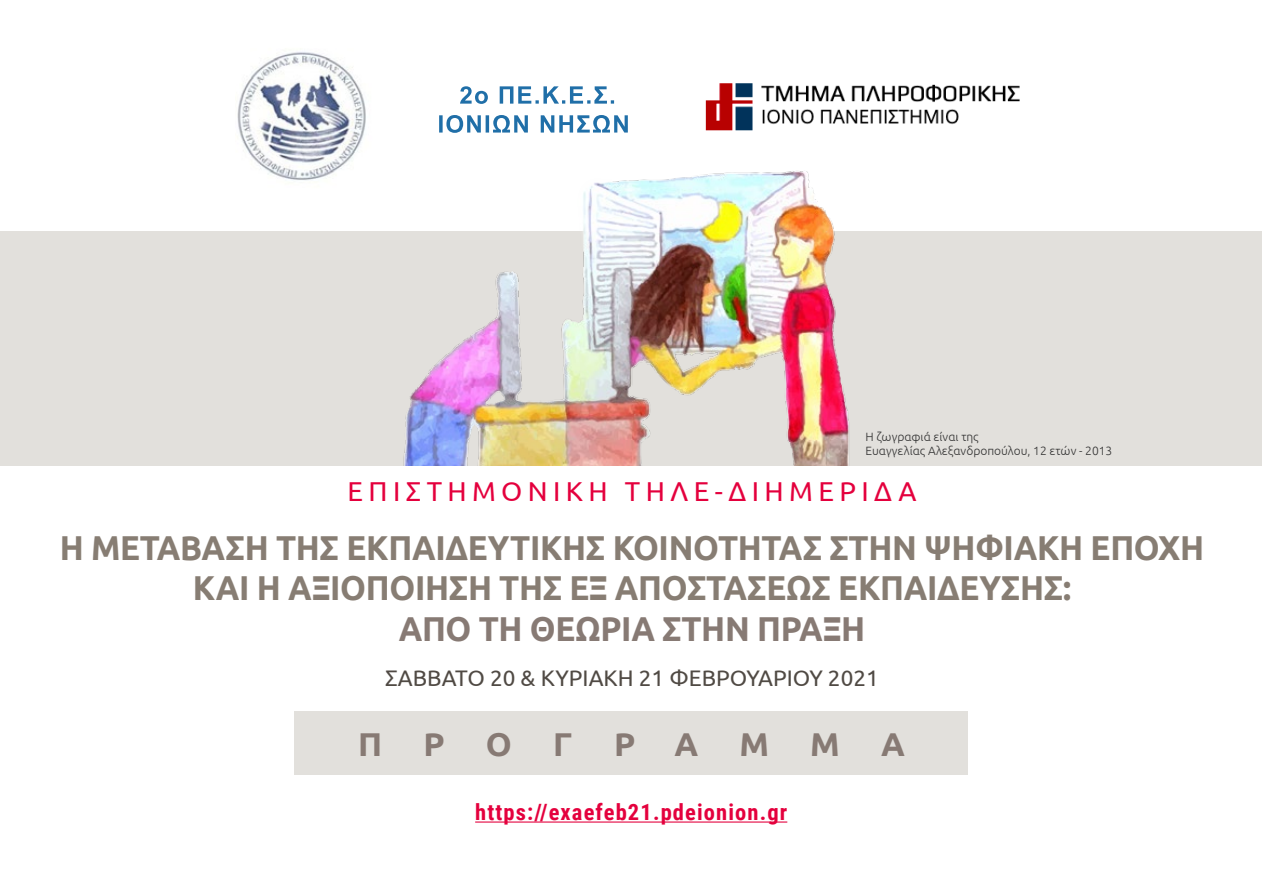
<style>
.page{position:relative;width:1263px;height:893px;background:#fff}
.page>*{position:absolute;margin:0;border:0;box-sizing:border-box;transform-origin:0 0}
.t1{font:700 34.5px/40.5px "Ubuntu";letter-spacing:-.01em;color:#877d73;text-align:center;scale:.95 1}
.t2{font:700 34.5px "Ubuntu";letter-spacing:-.01em;color:#877a74;scale:.95 1}
.t3{font:700 33px "Ubuntu";color:#877a74}
.t4{font:27.3px "Ubuntu";letter-spacing:.2em;color:#e4003d}
.t5{font:22.5px "Ubuntu";color:#504a44}
.t6{font:700 22.5px "Roboto Condensed";letter-spacing:.05em;color:#e4003d}
.t7{font:300 12px/14.4px "Ubuntu";color:#333}
</style>
<div class="page">
<div style="left:0;top:231px;width:1261px;height:234px;background:#e2e0dc"></div>
<img style="left:237px;top:52px;width:129px;height:129px">
<svg style="left:439px;top:115px;width:189px;height:18px"></svg>
<svg style="left:460px;top:86px;width:154px;height:18px"></svg>
<img style="left:705px;top:83px;width:315px;height:48px">
<img style="left:403px;top:171px;width:447px;height:294px">
<hr style="left:475px;top:821px;width:312px;height:2px;background:#e4003d">
<div style="left:294px;top:712px;width:673px;height:63px;background:#e2e0dc"></div>
<p class="t7" style="left:865px;top:429px;width:248px">H ζωγραφιά είναι της<br>Ευαγγελίας Αλεξανδροπούλου, 12 ετών - 2013</p>
<p class="t4" style="left:347px;top:475px;width:570px">ΕΠΙΣΤΗΜΟΝΙΚΗ ΤΗΛΕ-ΔΙΗΜΕΡΙΔΑ</p>
<p class="t1" style="left:60px;top:527px;width:1201px">Η ΜΕΤΆΒΑΣΗ ΤΗΣ ΕΚΠΑΙΔΕΥΤΙΚΉΣ ΚΟΙΝΌΤΗΤΑΣ ΣΤΗΝ ΨΗΦΙΑΚΉ ΕΠΟΧΉ<br>ΚΑΙ Η ΑΞΙΟΠΟΊ ΗΣΗ ΤΗΣ ΕΞ ΑΠΟΣΤΆΣΕΩΣ ΕΚΠΑΊΔΕΥΣΗΣ:</p>
<p class="t2" style="left:399px;top:607px;width:493px">ΑΠΌ ΤΗ ΘΕΩΡΊΑ ΣΤΗΝ ΠΡΆΞΗ</p>
<p class="t5" style="left:385px;top:664px;width:495px">ΣΑΒΒΑΤΟ 20 &amp; ΚΥΡΙΑΚΗ 21 ΦΕΒΡΟΥΑΡΙΟΥ 2021</p>
<p class="t3" style="left:358px;top:724px;width:26px">Π</p>
<p class="t3" style="left:423px;top:724px;width:90px">Ρ Ο</p>
<p class="t3" style="left:553px;top:724px;width:146px">ΓΡΑ</p>
<p class="t3" style="left:739px;top:724px;width:102px">Μ Μ</p>
<p class="t3" style="left:881px;top:724px;width:25px">Α</p>
<p class="t6" style="left:475px;top:797px;width:314px">https://exaefeb21.pdeionion.gr</p>
</div>
